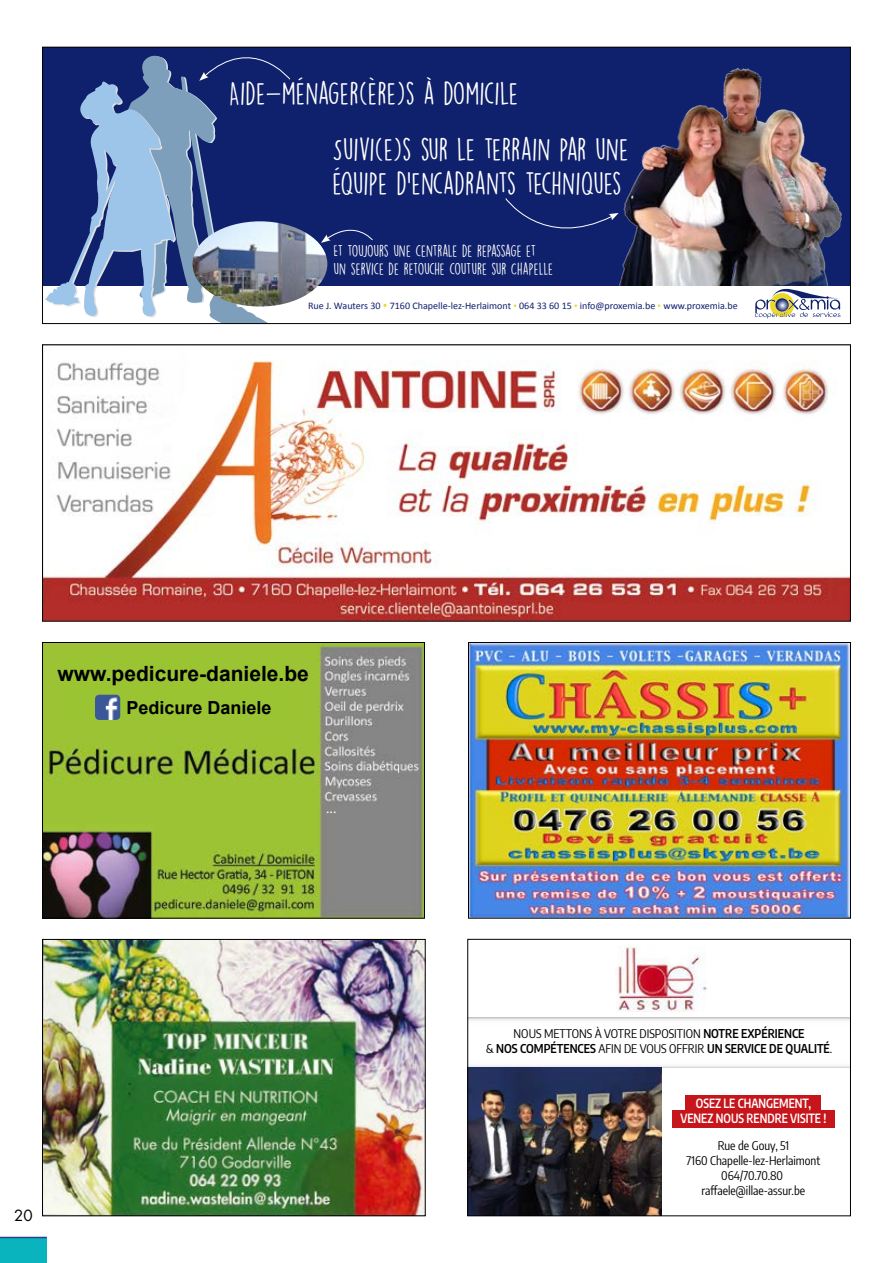
<style>
.page{position:relative;width:893px;height:1263px;background:#fff}
.page>*{position:absolute;margin:0;border:0;box-sizing:border-box;transform-origin:0 0}
.t1{font:28.5px/55.9px "DK Lemon Yellow Sun";color:#fff}
.t2{font:700 21px "Arial";color:#000}
.t3{font:700 18px "Arial";color:#000}
.t4{font:15px/18px "DK Lemon Yellow Sun";letter-spacing:-.015em;color:#fff}
.t5{font:15px "Minion Pro";color:#fff}
.t6{font:15px "Futura";color:#000}
.t7{font:600 12.45px/15.8px "Encode Sans Condensed";color:#fff;text-align:center;scale:.93 1}
.t8{font:600 12px/15px "Encode Sans Condensed";color:#000;text-align:center}
.t9{font:12px/15px "Encode Sans Condensed";color:#000;text-align:center}
.t10{font:10.05px "Calibri";color:#0f206c}
.s1{color:#ecd925}
.s2{font-family:"Felix Titling";color:#ecd925}
.s3{font-weight:400}
</style>
<div class="page">
<div style="left:0;top:1237px;width:47px;height:26px;background:#09b4bf"></div>
<hr style="left:0;top:1237px;width:47px;height:1px;background:#274190">
<img style="left:44px;top:360px;width:805px;height:260px">
<img style="left:44px;top:644px;width:379px;height:272px">
<div style="left:42px;top:642px;width:383px;height:276px;border:1px solid #000"></div>
<div style="left:64px;top:656px;width:227px;height:61px;background:#9ac432"></div>
<img style="left:95px;top:695px;width:25px;height:25px">
<img style="left:470px;top:644px;width:379px;height:272px">
<div style="left:468px;top:642px;width:383px;height:276px;border:1px solid #000"></div>
<img style="left:44px;top:941px;width:380px;height:273px">
<div style="left:42px;top:939px;width:384px;height:277px;border:1px solid #000"></div>
<div style="left:672px;top:1110px;width:163px;height:18px;background:#c6161c"></div>
<img style="left:618px;top:946px;width:89px;height:66px">
<svg style="left:469px;top:1017px;width:380px;height:78px"></svg>
<img style="left:469px;top:1068px;width:192px;height:146px">
<div style="left:686px;top:1094px;width:135px;height:18px;background:#c6161c"></div>
<div style="left:467px;top:939px;width:384px;height:277px;border:1px solid #000"></div>
<div style="left:43px;top:47px;width:807px;height:239px;background:#0f206c"></div>
<svg style="left:755px;top:288px;width:86px;height:30px"></svg>
<svg style="left:775px;top:298px;width:14px;height:14px"></svg>
<img style="left:619px;top:68px;width:223px;height:217px">
<svg style="left:505px;top:198px;width:114px;height:31px"></svg>
<img style="left:291px;top:226px;width:36px;height:76px">
<svg style="left:321px;top:226px;width:52px;height:17px"></svg>
<svg style="left:45px;top:55px;width:246px;height:267px"></svg>
<h1 class="t1" style="left:333px;top:65px;width:298px;text-indent:-103px">AIDE-MÉNAGER(ÈRE)S À DOMICILE<br>SUIVI(E)S SUR LE TERRAIN PAR UNE</h1>
<h1 class="t1" style="left:333px;top:155px;width:291px">ÉQUIPE D’ENCADRANTS TECHNIQUES</h1>
<p class="t4" style="left:334px;top:241px;width:221px">ET TOUJOURS UNE CENTRALE DE REPASSAGE ET<br>UN SERVICE DE RETOUCHE COUTURE SUR CHAPELLE</p>
<p class="t10" style="left:308px;top:299px;width:431px">Rue J. Wauters 30 <span class="s1">•</span> 7160 Chapelle-lez-Herlaimont <span class="s2">•</span> 064 33 60 15 <span class="s2">•</span> info@proxemia.be <span class="s2">•</span> www.proxemia.be</p>
<h2 class="t2" style="left:58px;top:660px;width:253px">www.pedicure-daniele.be</h2>
<h3 class="t3" style="left:126px;top:696px;width:147px">Pedicure Daniele</h3>
<p class="t5" style="left:326px;top:798px;width:12px">...</p>
<p class="t6" style="left:14px;top:1205px;width:20px">20</p>
<p class="t8" style="left:486px;top:1025px;width:348px"><span class="s3">NOUS METTONS À VOTRE DISPOSITION</span> NOTRE EXPÉRIENCE<br><span class="s3">&amp;</span> NOS COMPÉTENCES <span class="s3">AFIN DE VOUS OFFRIR</span> UN SERVICE DE QUALITÉ<span class="s3">.</span></p>
<p class="t7" style="left:680px;top:1094px;width:158px">OSEZ LE CHANGEMENT,<br>VENEZ NOUS RENDRE VISITE !</p>
<p class="t9" style="left:686px;top:1138px;width:135px">Rue de Gouy, 51<br>7160 Chapelle-lez-Herlaimont<br>064/70.70.80 raffaele@illae-assur.be</p>
</div>
